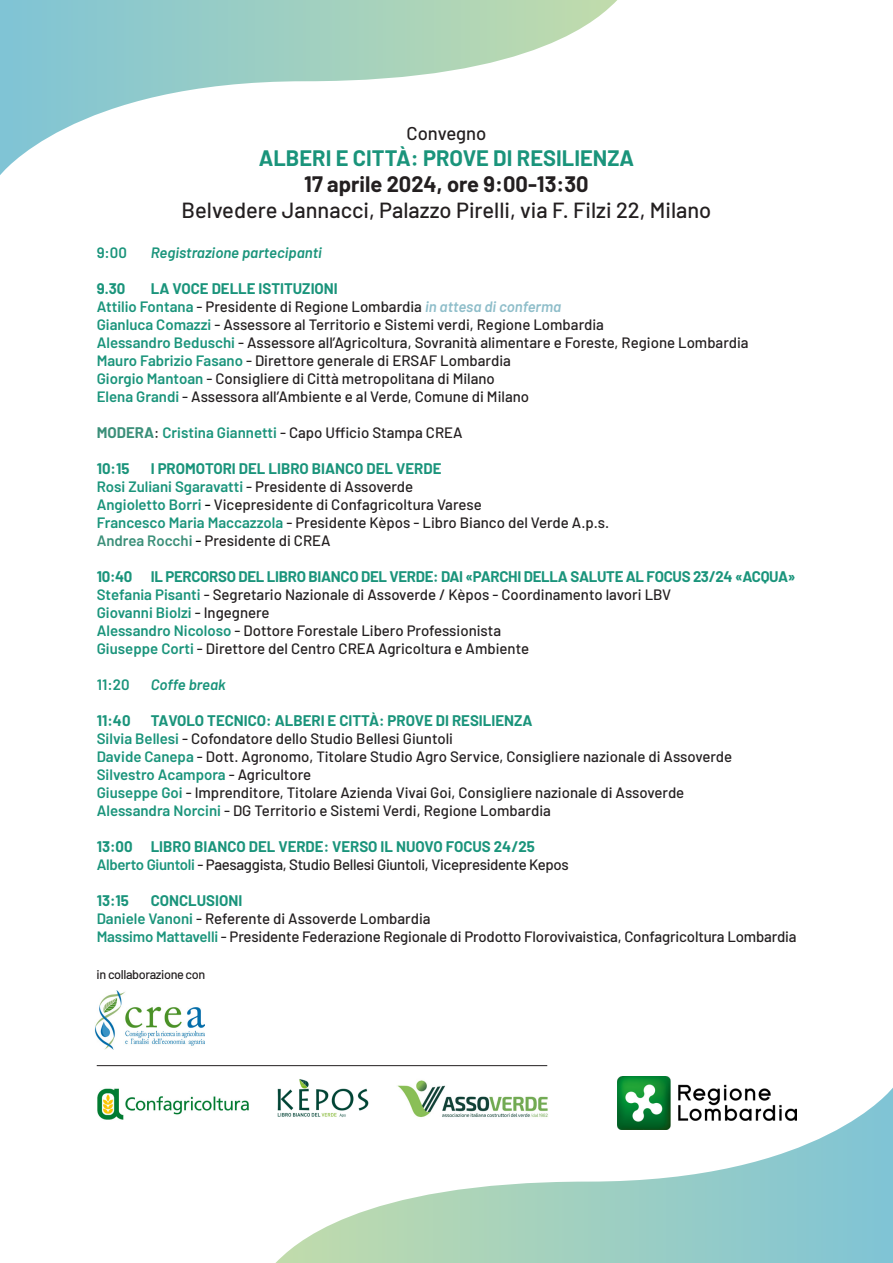
<style>
.page{position:relative;width:893px;height:1263px;background:#fff}
.page>*{position:absolute;margin:0;border:0;box-sizing:border-box;transform-origin:0 0}
.t1{font:500 21.9px "Barlow";color:#231f20}
.t2{font:700 21.9px "Barlow";color:#1a947b}
.t3{font:700 21.9px "Barlow";color:#231f20}
.t4{font:500 18.45px "Barlow";color:#231f20}
.t5{font:500 15px/18px "Barlow";color:#231f20}
.t6{font:500 15px/18px "Barlow";letter-spacing:-.02em;color:#231f20}
.t7{font:italic 600 15px "Barlow";color:#1a947b}
.t8{font:700 15px "Barlow";color:#1a947b}
.t9{font:600 15px "Barlow";color:#1a947b}
.t10{font:500 12.6px "Barlow";letter-spacing:-.03em;color:#231f20}
.s1{font-weight:700;color:#1a947b}
.s2{font-weight:600;color:#1a947b}
.s3{font-weight:600;font-style:italic;color:#8fbeca}
.s4{font-weight:700;color:#3b8f79}
.s5{color:#000001}
.s6{font-weight:600;color:#3b8f79}
</style>
<div class="page">
<svg style="left:0;top:0;width:617px;height:175px"></svg>
<svg style="left:275px;top:1087px;width:618px;height:176px"></svg>
<img style="left:95px;top:990px;width:109px;height:59px">
<img style="left:97px;top:1088px;width:152px;height:32px">
<img style="left:276px;top:1079px;width:94px;height:39px">
<img style="left:396px;top:1080px;width:154px;height:41px">
<hr style="left:97px;top:1065px;width:450px;height:1px;background:#231f20">
<img style="left:618px;top:1076px;width:178px;height:53px">
<p class="t4" style="left:406px;top:120px;width:81px">Convegno</p>
<h1 class="t2" style="left:259px;top:142px;width:377px">ALBERI E CITTÀ: PROVE DI RESILIENZA</h1>
<h1 class="t3" style="left:304px;top:168px;width:286px">17 aprile 2024, ore 9:00-13:30</h1>
<h1 class="t1" style="left:182px;top:194px;width:531px">Belvedere Jannacci, Palazzo Pirelli, via F. Filzi 22, Milano</h1>
<p class="t9" style="left:97px;top:241px;width:32px">9:00</p>
<p class="t7" style="left:151px;top:241px;width:173px">Registrazione partecipanti</p>
<p class="t8" style="left:97px;top:277px;width:30px">9.30</p>
<p class="t5" style="left:97px;top:278px;width:653px;text-indent:54px"><span class="s1">LA VOCE DELLE ISTITUZIONI<br></span><span class="s2">Attilio Fontana</span> - Presidente di Regione Lombardia <span class="s3">in attesa di conferma<br></span><span class="s2">Gianluca Comazzi</span> - Assessore al Territorio e Sistemi verdi, Regione Lombardia<br><span class="s2">Alessandro Beduschi</span> - Assessore all’Agricoltura, Sovranità alimentare e Foreste, Regione Lombardia <span class="s2">Mauro Fabrizio Fasano</span> - Direttore generale di ERSAF Lombardia<br><span class="s2">Giorgio Mantoan</span> - Consigliere di Città metropolitana di Milano<br><span class="s2">Elena Grandi</span> - Assessora all’Ambiente e al Verde, Comune di Milano</p>
<p class="t5" style="left:97px;top:422px;width:367px"><span class="s4">MODERA</span>: <span class="s2">Cristina Giannetti</span> - Capo Ufficio Stampa CREA</p>
<p class="t8" style="left:97px;top:457px;width:34px">10:15</p>
<p class="t5" style="left:97px;top:458px;width:514px;text-indent:54px"><span class="s1">I PROMOTORI DEL LIBRO BIANCO DEL VERDE<br></span><span class="s2">Rosi Zuliani Sgaravatti</span> - Presidente di Assoverde<br><span class="s2">Angioletto Borri</span> <span class="s5">-</span> Vicepresidente di Confagricoltura Varese<br><span class="s2">Francesco Maria Maccazzola</span> - Presidente Kèpos - Libro Bianco del Verde A.p.s.<br><span class="s6">Andrea Rocchi</span> <span class="s5">-</span> Presidente di CREA</p>
<p class="t5" style="left:97px;top:566px;width:700px"><span class="s1">10:40 IL PERCORSO DEL LIBRO BIANCO DEL VERDE: DAI «PARCHI DELLA SALUTE AL FOCUS 23/24 «ACQUA» </span><span class="s2">Stefania Pisanti</span> - Segretario Nazionale di Assoverde / Kèpos - Coordinamento lavori LBV<br><span class="s2">Giovanni Biolzi</span> - Ingegnere<br><span class="s2">Alessandro Nicoloso</span> - Dottore Forestale Libero Professionista<br><span class="s2">Giuseppe Corti</span> - Direttore del Centro CREA Agricoltura e Ambiente</p>
<p class="t9" style="left:97px;top:673px;width:34px">11:20</p>
<p class="t7" style="left:151px;top:673px;width:76px">Coffe break</p>
<p class="t8" style="left:97px;top:709px;width:35px">11:40</p>
<p class="t5" style="left:97px;top:710px;width:637px;text-indent:54px"><span class="s1">TAVOLO TECNICO: ALBERI E CITTÀ: PROVE DI RESILIENZA<br></span><span class="s2">Silvia Bellesi</span> - Cofondatore dello Studio Bellesi Giuntoli<br><span class="s2">Davide Canepa</span> - Dott. Agronomo, Titolare Studio Agro Service, Consigliere nazionale di Assoverde <span class="s2">Silvestro Acampora</span> - Agricultore<br><span class="s2">Giuseppe Goi</span> - Imprenditore, Titolare Azienda Vivai Goi, Consigliere nazionale di Assoverde <span class="s2">Alessandra Norcini</span> - DG Territorio e Sistemi Verdi, Regione Lombardia</p>
<p class="t6" style="left:97px;top:836px;width:474px"><span class="s1">13:00 LIBRO BIANCO DEL VERDE: VERSO IL NUOVO FOCUS 24/25<br></span><span class="s2">Alberto Giuntoli</span> - Paesaggista, Studio Bellesi Giuntoli, Vicepresidente Kepos</p>
<p class="t8" style="left:97px;top:889px;width:34px">13:15</p>
<p class="t5" style="left:97px;top:890px;width:701px;text-indent:54px"><span class="s1">CONCLUSIONI<br></span><span class="s2">Daniele Vanoni</span> - Referente di Assoverde Lombardia<br><span class="s2">Massimo Mattavelli</span> - Presidente Federazione Regionale di Prodotto Florovivaistica, Confagricoltura Lombardia</p>
<p class="t10" style="left:97px;top:965px;width:110px">in collaborazione con</p>
</div>
